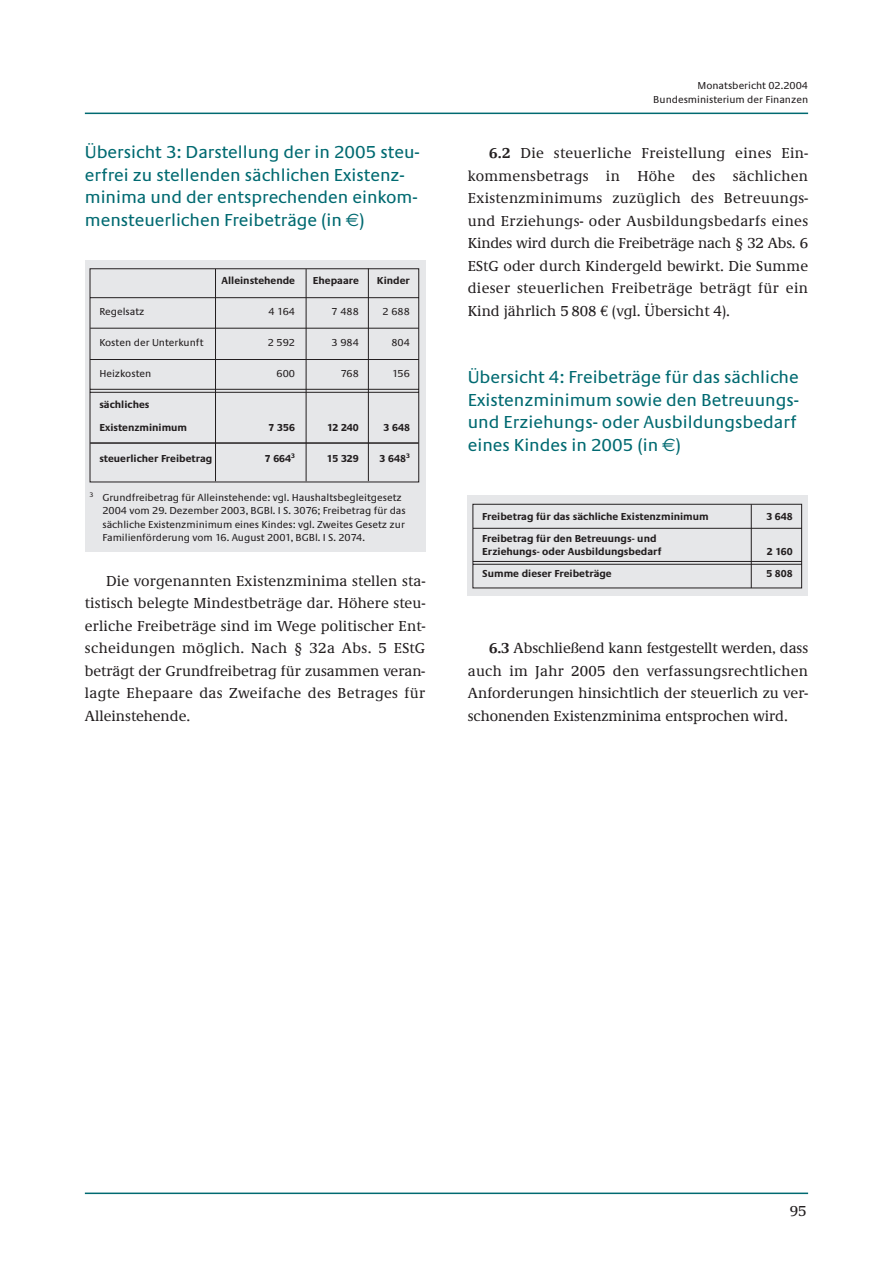
<style>
.page{position:relative;width:893px;height:1263px;background:#fff}
.page>*{position:absolute;margin:0;border:0;box-sizing:border-box;transform-origin:0 0}
.t1{font:18px/22.5px "Praxis EF";color:#006a71}
.t2{font:500 15px/22.5px "Demos EF";color:#231f20;text-align:justify}
.t3{font:10.5px/13.5px "Praxis EF";color:#231f20;text-align:right}
.t4{font:700 10.5px/22.5px "Praxis EF";color:#231f20}
.s1{font-family:"Euro Sans"}
.s2{font-weight:600}
.s3{font-family:"Euro Serif";font-weight:400}
</style>
<div class="page">
<hr style="left:85px;top:113px;width:723px;height:1px;background:#006a71">
<hr style="left:85px;top:1193px;width:723px;height:1px;background:#006a71">
<div style="left:85px;top:260px;width:340px;height:292px;background:#e6e7e9"></div>
<svg style="left:89px;top:268px;width:330px;height:215px"></svg>
<hr style="left:90px;top:442px;width:328px;height:2px;background:#231f20">
<hr style="left:90px;top:328px;width:329px;height:1px;background:#231f20">
<hr style="left:215px;top:269px;width:1px;height:212px;background:#231f20">
<hr style="left:306px;top:269px;width:1px;height:212px;background:#231f20">
<hr style="left:368px;top:268px;width:1px;height:213px;background:#231f20">
<div style="left:468px;top:496px;width:340px;height:100px;background:#e6e7e9"></div>
<svg style="left:472px;top:504px;width:330px;height:85px"></svg>
<hr style="left:750px;top:504px;width:1px;height:84px;background:#231f20">
<p class="t1" style="left:85px;top:142px;width:336px">Übersicht 3: Darstellung der in 2005 steu&shy;erfrei zu stellenden sächlichen Existenz&shy;minima und der entsprechenden einkom&shy;mensteuerlichen Freibeträge (in <span class="s1">€</span>)</p>
<p class="t4" style="left:221px;top:270px;width:75px">Alleinstehende</p>
<p class="t4" style="left:313px;top:270px;width:47px">Ehepaare</p>
<p class="t4" style="left:377px;top:270px;width:34px">Kinder</p>
<p class="t3" style="left:99px;top:306px;width:47px">Regelsatz</p>
<p class="t3" style="left:268px;top:306px;width:28px">4 164</p>
<p class="t3" style="left:331px;top:306px;width:29px">7 488</p>
<p class="t3" style="left:382px;top:306px;width:29px">2 688</p>
<p class="t3" style="left:99px;top:337px;width:106px">Kosten der Unterkunft</p>
<p class="t3" style="left:268px;top:337px;width:29px">2 592</p>
<p class="t3" style="left:331px;top:337px;width:29px">3 984</p>
<p class="t3" style="left:391px;top:337px;width:20px">804</p>
<p class="t3" style="left:99px;top:368px;width:53px">Heizkosten</p>
<p class="t3" style="left:276px;top:368px;width:20px">600</p>
<p class="t3" style="left:341px;top:368px;width:20px">768</p>
<p class="t3" style="left:392px;top:368px;width:19px">156</p>
<p class="t4" style="left:99px;top:394px;width:89px">sächliches<br>Existenzminimum</p>
<p class="t4" style="left:268px;top:417px;width:28px">7 356</p>
<p class="t4" style="left:327px;top:417px;width:33px">12 240</p>
<p class="t4" style="left:383px;top:417px;width:28px">3 648</p>
<p class="t4" style="left:99px;top:448px;width:114px">steuerlicher Freibetrag</p>
<p class="t4" style="left:265px;top:448px;width:32px">7 664<sup>3</sup></p>
<p class="t4" style="left:327px;top:448px;width:33px">15 329</p>
<p class="t4" style="left:379px;top:448px;width:32px">3 648<sup>3</sup></p>
<p class="t3" style="left:102px;top:491px;width:305px;text-align:left;text-indent:-13px"><sup>3</sup> Grundfreibetrag für Alleinstehende: vgl. Haushaltsbegleitgesetz 2004 vom 29. Dezember 2003, BGBl. I S. 3076; Freibetrag für das sächliche Existenzminimum eines Kindes: vgl. Zweites Gesetz zur Familienförderung vom 16. August 2001, BGBl. I S. 2074.</p>
<p class="t2" style="left:85px;top:571px;width:342px;text-indent:21px">Die vorgenannten Existenzminima stellen sta&shy;tistisch belegte Mindestbeträge dar. Höhere steu&shy;erliche Freibeträge sind im Wege politischer Ent&shy;scheidungen möglich. Nach § 32a Abs. 5 EStG beträgt der Grundfreibetrag für zusammen veran&shy;lagte Ehepaare das Zweifache des Betrages für Alleinstehende.</p>
<p class="t3" style="left:653px;top:80px;width:156px">Monatsbericht 02.2004<br>Bundesministerium der Finanzen</p>
<p class="t2" style="left:468px;top:143px;width:342px;text-indent:21px"><span class="s2">6.2</span> Die steuerliche Freistellung eines Ein&shy;kommensbetrags in Höhe des sächlichen Existenzminimums zuzüglich des Betreuungs&shy;und Erziehungs- oder Ausbildungsbedarfs eines Kindes wird durch die Freibeträge nach § 32 Abs. 6<br>EStG oder durch Kindergeld bewirkt. Die Summe dieser steuerlichen Freibeträge beträgt für ein Kind jährlich 5 808 <span class="s3">€</span> (vgl. Übersicht 4).</p>
<p class="t1" style="left:468px;top:367px;width:333px">Übersicht 4: Freibeträge für das sächliche Existenzminimum sowie den Betreuungs&shy;und Erziehungs- oder Ausbildungsbedarf eines Kindes in 2005 (in <span class="s1">€</span>)</p>
<p class="t4" style="left:482px;top:506px;width:228px">Freibetrag für das sächliche Existenzminimum</p>
<p class="t4" style="left:766px;top:506px;width:28px">3 648</p>
<p class="t4" style="left:482px;top:532px;width:181px;line-height:13.5px">Freibetrag für den Betreuungs- und<br>Erziehungs- oder Ausbildungsbedarf</p>
<p class="t4" style="left:766px;top:541px;width:27px">2 160</p>
<p class="t4" style="left:482px;top:563px;width:131px">Summe dieser Freibeträge</p>
<p class="t4" style="left:766px;top:563px;width:28px">5 808</p>
<p class="t2" style="left:468px;top:638px;width:342px;text-indent:21px"><span class="s2">6.3</span> Abschließend kann festgestellt werden, dass auch im Jahr 2005 den verfassungsrechtlichen Anforderungen hinsichtlich der steuerlich zu ver&shy;schonenden Existenzminima entsprochen wird.</p>
<p class="t2" style="left:789px;top:1201px;width:18px">95</p>
</div>
